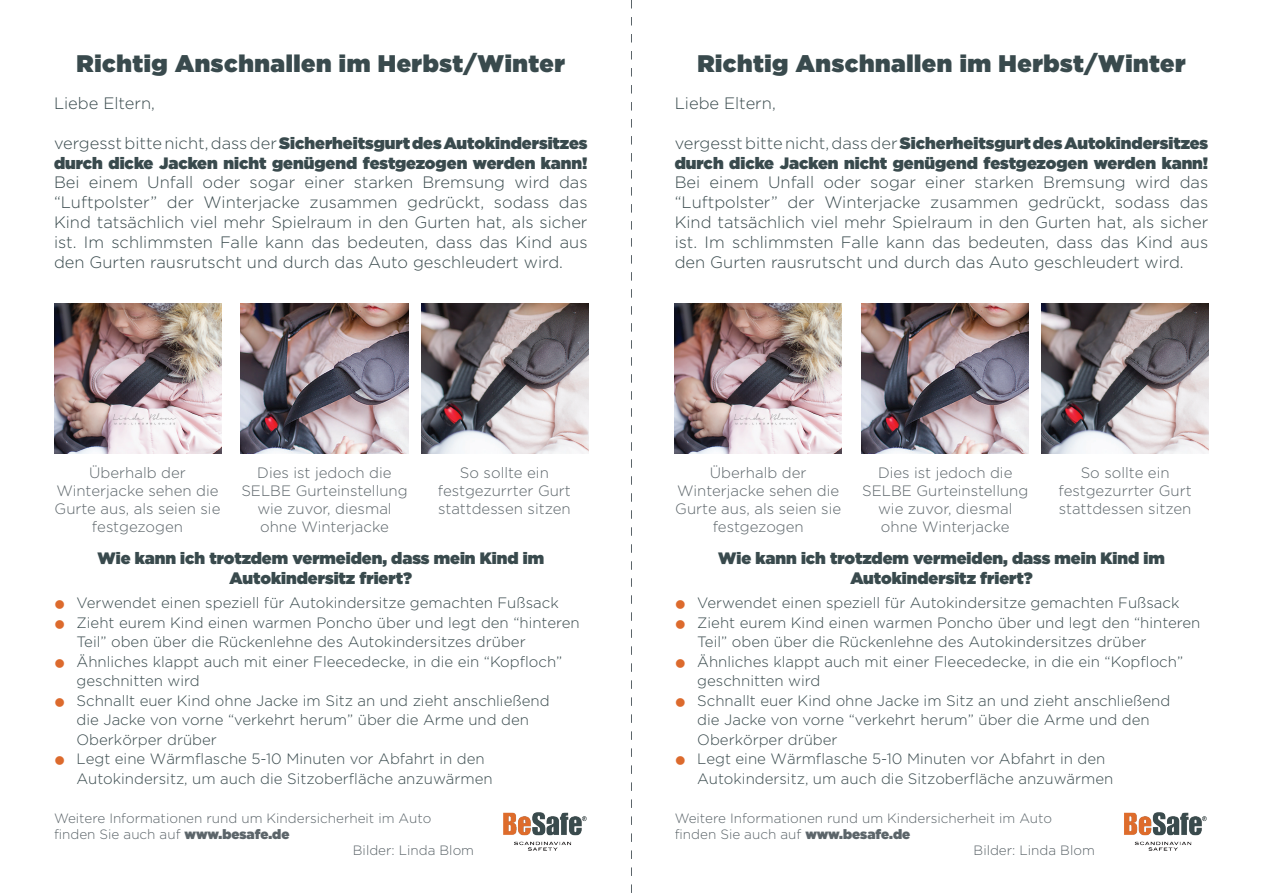
<style>
.page{position:relative;width:1263px;height:893px;background:#fff}
.page>*{position:absolute;margin:0;border:0;box-sizing:border-box;transform-origin:0 0}
.t1{font:24px "Gotham Ultra";letter-spacing:.025em;color:#394a4d}
.t2{font:300 16.5px/19.8px "Gotham";color:#394a4d;text-align:justify}
.t3{font:16.5px/19.8px "Gotham Ultra";color:#394a4d}
.t4{font:300 15px/19.5px "Gotham";color:#394a4d}
.t5{font:300 15px/18px "Gotham";color:#5c656a;text-align:center}
.t6{font:15px "Wingdings";color:#dc6a2d}
.t7{font:300 13.5px "Gotham";color:#5c656a}
.s1{font-family:"Gotham";font-weight:300}
.s2{font-family:"Gotham Ultra";font-weight:400}
</style>
<div class="page">
<svg style="left:631px;top:0;width:1px;height:893px"></svg>
<img style="left:54px;top:303px;width:167px;height:151px">
<img style="left:241px;top:303px;width:167px;height:151px">
<img style="left:421px;top:303px;width:167px;height:151px">
<img style="left:503px;top:812px;width:84px;height:39px">
<img style="left:675px;top:303px;width:167px;height:151px">
<img style="left:862px;top:303px;width:167px;height:151px">
<img style="left:1042px;top:303px;width:167px;height:151px">
<img style="left:1124px;top:812px;width:83px;height:39px">
<h1 class="t1" style="left:77px;top:49px;width:490px">Richtig Anschnallen im Herbst/Winter</h1>
<p class="t2" style="left:54px;top:93px;width:103px">Liebe Eltern,</p>
<p class="t3" style="left:54px;top:133px;width:535px"><span class="s1">vergesst bitte nicht, dass der</span> Sicherheitsgurt des Autokindersitzes durch dicke Jacken nicht genügend festgezogen werden kann!</p>
<p class="t2" style="left:54px;top:172px;width:535px">Bei einem Unfall oder sogar einer starken Bremsung wird das “Luftpolster” der Winterjacke zusammen gedrückt, sodass das Kind tatsächlich viel mehr Spielraum in den Gurten hat, als sicher ist. Im schlimmsten Falle kann das bedeuten, dass das Kind aus den Gurten rausrutscht und durch das Auto geschleudert wird.</p>
<p class="t5" style="left:55px;top:464px;width:167px">Überhalb der<br>Winterjacke sehen die<br>Gurte aus, als seien sie festgezogen</p>
<p class="t5" style="left:241px;top:464px;width:168px">Dies ist jedoch die<br>SELBE Gurteinstellung wie zuvor, diesmal ohne Winterjacke</p>
<p class="t5" style="left:438px;top:464px;width:135px">So sollte ein festgezurrter Gurt stattdessen sitzen</p>
<p class="t3" style="left:97px;top:548px;width:448px;text-align:center">Wie kann ich trotzdem vermeiden, dass mein Kind im<br>Autokindersitz friert?</p>
<p class="t4" style="left:77px;top:593px;width:505px">Verwendet einen speziell für Autokindersitze gemachten Fußsack Zieht eurem Kind einen warmen Poncho über und legt den “hinteren Teil” oben über die Rückenlehne des Autokindersitzes drüber Ähnliches klappt auch mit einer Fleecedecke, in die ein “Kopfloch” geschnitten wird<br>Schnallt euer Kind ohne Jacke im Sitz an und zieht anschließend<br>die Jacke von vorne “verkehrt herum” über die Arme und den Oberkörper drüber<br>Legt eine Wärmflasche 5-10 Minuten vor Abfahrt in den Autokindersitz, um auch die Sitzoberfläche anzuwärmen</p>
<p class="t6" style="left:54px;top:655px;width:13px">●</p>
<p class="t6" style="left:54px;top:694px;width:13px">●</p>
<p class="t6" style="left:54px;top:753px;width:13px">●</p>
<p class="t7" style="left:54px;top:811px;width:379px">Weitere Informationen rund um Kindersicherheit im Auto</p>
<p class="t7" style="left:54px;top:827px;width:237px">finden Sie auch auf <span class="s2">www.besafe.de</span></p>
<p class="t7" style="left:353px;top:843px;width:123px">Bilder: Linda Blom</p>
<h1 class="t1" style="left:697px;top:49px;width:490px">Richtig Anschnallen im Herbst/Winter</h1>
<p class="t2" style="left:675px;top:93px;width:103px">Liebe Eltern,</p>
<p class="t3" style="left:675px;top:133px;width:535px"><span class="s1">vergesst bitte nicht, dass der</span> Sicherheitsgurt des Autokindersitzes durch dicke Jacken nicht genügend festgezogen werden kann!</p>
<p class="t2" style="left:675px;top:172px;width:535px">Bei einem Unfall oder sogar einer starken Bremsung wird das “Luftpolster” der Winterjacke zusammen gedrückt, sodass das Kind tatsächlich viel mehr Spielraum in den Gurten hat, als sicher ist. Im schlimmsten Falle kann das bedeuten, dass das Kind aus den Gurten rausrutscht und durch das Auto geschleudert wird.</p>
<p class="t5" style="left:675px;top:464px;width:167px">Überhalb der<br>Winterjacke sehen die<br>Gurte aus, als seien sie festgezogen</p>
<p class="t5" style="left:862px;top:464px;width:168px">Dies ist jedoch die<br>SELBE Gurteinstellung wie zuvor, diesmal ohne Winterjacke</p>
<p class="t5" style="left:1058px;top:464px;width:135px">So sollte ein festgezurrter Gurt stattdessen sitzen</p>
<p class="t3" style="left:718px;top:548px;width:448px;text-align:center">Wie kann ich trotzdem vermeiden, dass mein Kind im<br>Autokindersitz friert?</p>
<p class="t4" style="left:697px;top:593px;width:505px">Verwendet einen speziell für Autokindersitze gemachten Fußsack Zieht eurem Kind einen warmen Poncho über und legt den “hinteren Teil” oben über die Rückenlehne des Autokindersitzes drüber Ähnliches klappt auch mit einer Fleecedecke, in die ein “Kopfloch” geschnitten wird<br>Schnallt euer Kind ohne Jacke im Sitz an und zieht anschließend<br>die Jacke von vorne “verkehrt herum” über die Arme und den Oberkörper drüber<br>Legt eine Wärmflasche 5-10 Minuten vor Abfahrt in den Autokindersitz, um auch die Sitzoberfläche anzuwärmen</p>
<p class="t6" style="left:675px;top:655px;width:13px">●</p>
<p class="t6" style="left:675px;top:694px;width:13px">●</p>
<p class="t6" style="left:675px;top:753px;width:13px">●</p>
<p class="t7" style="left:675px;top:811px;width:379px">Weitere Informationen rund um Kindersicherheit im Auto</p>
<p class="t7" style="left:675px;top:827px;width:237px">finden Sie auch auf <span class="s2">www.besafe.de</span></p>
<p class="t7" style="left:973px;top:843px;width:123px">Bilder: Linda Blom</p>
</div>
